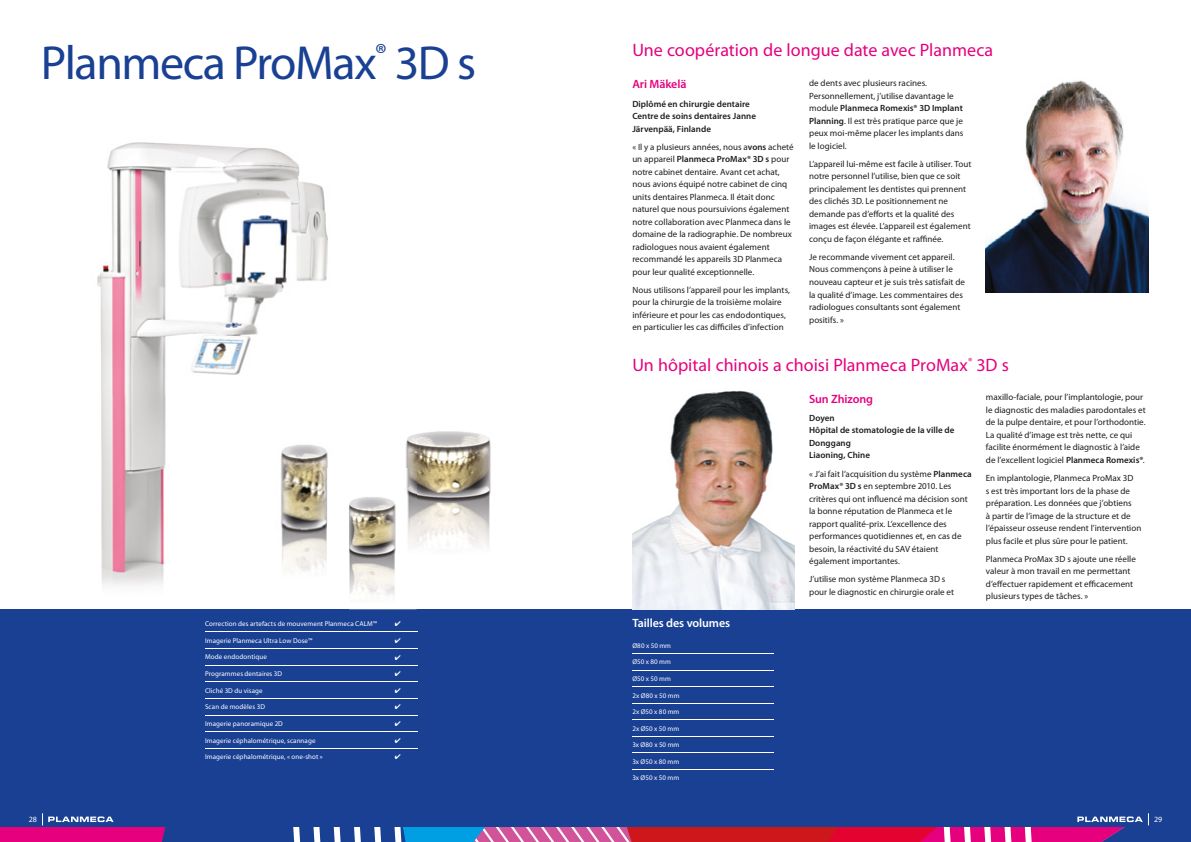
<style>
.page{position:relative;width:1191px;height:842px;background:#fff}
.page>*{position:absolute;margin:0;border:0;box-sizing:border-box;transform-origin:0 0}
.t1{font:48px "Myriad Pro";letter-spacing:-.03em;color:#194093}
.t2{font:18px "Myriad Pro";color:#e6007e}
.t3{font:600 12px "Myriad Pro";letter-spacing:-.01em;color:#e6007e}
.t4{font:600 12px "Myriad Pro";letter-spacing:-.005em;color:#fff}
.t5{font:9px/12.5px "Myriad Pro";color:#1d1d1b}
.t6{font:600 9px/12.5px "Myriad Pro";letter-spacing:.005em;color:#1d1d1b}
.t7{font:8px "Myriad Pro";color:#fff}
.t8{font:7px "Myriad Pro";letter-spacing:.01em;color:#fff}
.s1{font-weight:600}
</style>
<div class="page">
<div style="left:0;top:609px;width:1191px;height:233px;background:#194093"></div>
<img style="left:406px;top:431px;width:85px;height:117px">
<img style="left:349px;top:497px;width:67px;height:113px">
<img style="left:396px;top:468px;width:20px;height:135px">
<img style="left:97px;top:142px;width:231px;height:255px">
<img style="left:101px;top:397px;width:65px;height:189px">
<img style="left:281px;top:445px;width:47px;height:127px">
<img style="left:327px;top:468px;width:1px;height:104px">
<img style="left:986px;top:80px;width:162px;height:213px">
<img style="left:632px;top:391px;width:163px;height:218px">
<svg style="left:0;top:813px;width:1149px;height:29px"></svg>
<hr style="left:205px;top:631px;width:173px;height:1px;background:#fff">
<hr style="left:378px;top:648px;width:40px;height:1px;background:#fff">
<hr style="left:205px;top:665px;width:213px;height:1px;background:#fff">
<hr style="left:205px;top:681px;width:213px;height:1px;background:#fff">
<hr style="left:205px;top:698px;width:213px;height:1px;background:#fff">
<hr style="left:205px;top:715px;width:213px;height:1px;background:#fff">
<hr style="left:205px;top:731px;width:213px;height:1px;background:#fff">
<hr style="left:378px;top:631px;width:40px;height:1px;background:#fff">
<hr style="left:205px;top:748px;width:213px;height:1px;background:#fff">
<hr style="left:205px;top:648px;width:173px;height:1px;background:#fff">
<hr style="left:632px;top:653px;width:142px;height:1px;background:#fff">
<hr style="left:632px;top:670px;width:142px;height:1px;background:#fff">
<hr style="left:632px;top:686px;width:142px;height:1px;background:#fff">
<hr style="left:632px;top:703px;width:142px;height:1px;background:#fff">
<hr style="left:632px;top:719px;width:142px;height:1px;background:#fff">
<hr style="left:632px;top:736px;width:142px;height:1px;background:#fff">
<hr style="left:632px;top:752px;width:142px;height:1px;background:#fff">
<hr style="left:632px;top:769px;width:142px;height:1px;background:#fff">
<h1 class="t1" style="left:41px;top:44px;width:437px">Planmeca ProMax<sup>®</sup> 3D s</h1>
<h2 class="t2" style="left:632px;top:43px;width:362px">Une coopération de longue date avec Planmeca</h2>
<h3 class="t3" style="left:632px;top:80px;width:56px">Ari Mäkelä</h3>
<p class="t6" style="left:632px;top:98px;width:125px">Diplômé en chirurgie dentaire<br>Centre de soins dentaires Janne<br>Järvenpää, Finlande</p>
<p class="t5" style="left:632px;top:141px;width:163px">« Il y a plusieurs années, nous a<span class="s1">vons</span> acheté un appareil <span class="s1">Planmeca ProMax® 3D s</span> pour notre cabinet dentaire. Avant cet achat, nous avions équipé notre cabinet de cinq units dentaires Planmeca. Il était donc naturel que nous poursuivions également notre collaboration avec Planmeca dans le domaine de la radiographie. De nombreux radiologues nous avaient également recommandé les appareils 3D Planmeca pour leur qualité exceptionnelle.</p>
<p class="t5" style="left:632px;top:284px;width:159px">Nous utilisons l’appareil pour les implants, pour la chirurgie de la troisième molaire inférieure et pour les cas endodontiques, en particulier les cas difficiles d’infection</p>
<p class="t5" style="left:809px;top:78px;width:156px">de dents avec plusieurs racines.<br>Personnellement, j’utilise davantage le module <span class="s1">Planmeca Romexis® 3D Implant Planning</span>. Il est très pratique parce que je peux moi-même placer les implants dans le logiciel.</p>
<p class="t5" style="left:809px;top:158px;width:164px">L’appareil lui-même est facile à utiliser. Tout notre personnel l’utilise, bien que ce soit principalement les dentistes qui prennent des clichés 3D. Le positionnement ne demande pas d’efforts et la qualité des images est élevée. L’appareil est également conçu de façon élégante et raffinée.</p>
<p class="t5" style="left:809px;top:251px;width:157px">Je recommande vivement cet appareil.<br>Nous commençons à peine à utiliser le nouveau capteur et je suis très satisfait de la qualité d’image. Les commentaires des radiologues consultants sont également positifs. »</p>
<h2 class="t2" style="left:632px;top:358px;width:378px">Un hôpital chinois a choisi Planmeca ProMax<sup>®</sup> 3D s</h2>
<h3 class="t3" style="left:809px;top:394px;width:65px">Sun Zhizong</h3>
<p class="t6" style="left:809px;top:412px;width:147px">Doyen<br>Hôpital de stomatologie de la ville de<br>Donggang<br>Liaoning, Chine</p>
<p class="t5" style="left:809px;top:468px;width:164px">« J’ai fait l’acquisition du système <span class="s1">Planmeca ProMax® 3D s</span> en septembre 2010. Les critères qui ont influencé ma décision sont la bonne réputation de Planmeca et le rapport qualité-prix. L’excellence des performances quotidiennes et, en cas de besoin, la réactivité du SAV étaient également importantes.</p>
<p class="t5" style="left:809px;top:574px;width:146px">J’utilise mon système Planmeca 3D s pour le diagnostic en chirurgie orale et</p>
<p class="t5" style="left:986px;top:392px;width:161px">maxillo-faciale, pour l’implantologie, pour le diagnostic des maladies parodontales et de la pulpe dentaire, et pour l’orthodontie.<br>La qualité d’image est très nette, ce qui facilite énormément le diagnostic à l’aide de l’excellent logiciel <span class="s1">Planmeca Romexis®</span>.</p>
<p class="t5" style="left:986px;top:472px;width:157px">En implantologie, Planmeca ProMax 3D<br>s est très important lors de la phase de préparation. Les données que j’obtiens<br>à partir de l’image de la structure et de l’épaisseur osseuse rendent l’intervention plus facile et plus sûre pour le patient.</p>
<p class="t5" style="left:986px;top:553px;width:152px">Planmeca ProMax 3D s ajoute une réelle valeur à mon travail en me permettant d’effectuer rapidement et efficacement plusieurs types de tâches. »</p>
<p class="t8" style="left:205px;top:621px;width:173px">Correction des artefacts de mouvement Planmeca CALM™</p>
<p class="t8" style="left:205px;top:638px;width:109px">Imagerie Planmeca Ultra Low Dose™</p>
<p class="t8" style="left:205px;top:654px;width:63px">Mode endodontique</p>
<p class="t8" style="left:205px;top:671px;width:78px">Programmes dentaires 3D</p>
<p class="t8" style="left:205px;top:688px;width:59px">Cliché 3D du visage</p>
<p class="t8" style="left:205px;top:704px;width:61px">Scan de modèles 3D</p>
<p class="t8" style="left:205px;top:721px;width:79px">Imagerie panoramique 2D</p>
<p class="t8" style="left:205px;top:738px;width:112px">Imagerie céphalométrique, scannage</p>
<p class="t8" style="left:205px;top:754px;width:119px">Imagerie céphalométrique, « one-shot »</p>
<h3 class="t4" style="left:632px;top:618px;width:99px">Tailles des volumes</h3>
<p class="t8" style="left:632px;top:643px;width:40px">Ø80 x 50 mm</p>
<p class="t8" style="left:632px;top:659px;width:40px">Ø50 x 80 mm</p>
<p class="t8" style="left:632px;top:676px;width:40px">Ø50 x 50 mm</p>
<p class="t8" style="left:632px;top:692px;width:49px">2x Ø80 x 50 mm</p>
<p class="t8" style="left:632px;top:709px;width:49px">2x Ø50 x 80 mm</p>
<p class="t8" style="left:632px;top:726px;width:48px">2x Ø50 x 50 mm</p>
<p class="t8" style="left:632px;top:742px;width:49px">3x Ø80 x 50 mm</p>
<p class="t8" style="left:632px;top:759px;width:48px">3x Ø50 x 80 mm</p>
<p class="t8" style="left:632px;top:775px;width:48px">3x Ø50 x 50 mm</p>
<p class="t7" style="left:29px;top:816px;width:10px">28</p>
<p class="t7" style="left:1154px;top:816px;width:10px">29</p>
</div>
